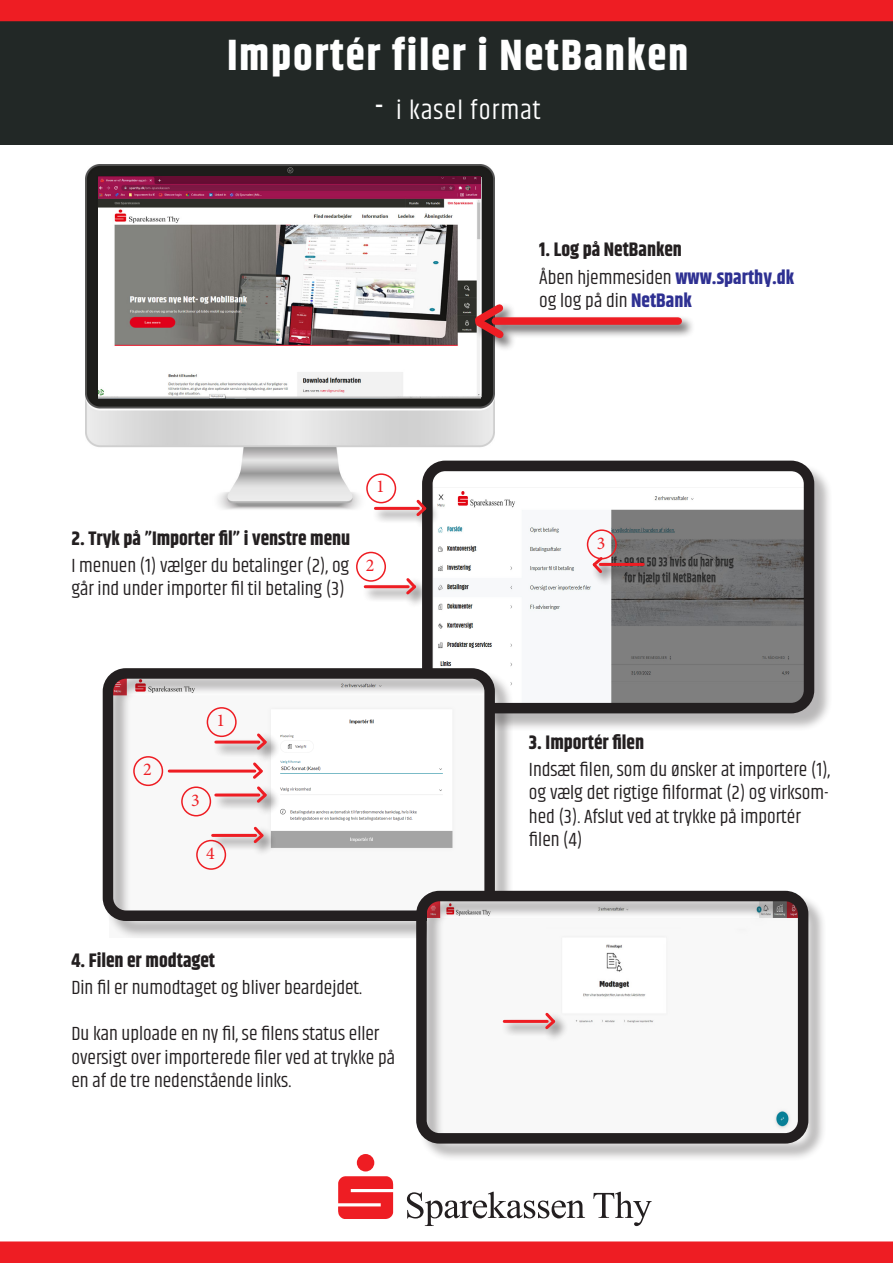
<style>
.page{position:relative;width:893px;height:1263px;background:#fff}
.page>*{position:absolute;margin:0;border:0;box-sizing:border-box;transform-origin:0 0}
.t1{font:700 43.65px "Khand";letter-spacing:.04em;color:#fff}
.t2{font:27px "Khand";letter-spacing:.04em;color:#fff}
.t3{font:19.5px/23.4px "Khand";color:#231f20}
.t4{font:700 19.5px "Khand";color:#231f20}
.t5{font:18px "Minion Pro";color:#ee1d23}
.s1{font-size:40.5px}
.s2{font-weight:700;color:#2e3092}
</style>
<div class="page">
<img style="left:85px;top:164px;width:410px;height:346px">
<img style="left:99px;top:176px;width:381px;height:222px">
<div style="left:424px;top:463px;width:409px;height:269px;background:#231f20;opacity:.32"></div>
<img style="left:433px;top:472px;width:370px;height:230px">
<div style="left:422px;top:461px;width:392px;height:252px;border:10px solid #231f20;border-radius:18px"></div>
<svg style="left:338px;top:1176px;width:55px;height:43px"></svg>
<div style="left:357px;top:1154px;width:17px;height:17px;background:#ee1d23;border-radius:50%"></div>
<svg style="left:407px;top:1192px;width:178px;height:34px"></svg>
<svg style="left:593px;top:1192px;width:59px;height:34px"></svg>
<div style="left:0;top:1241px;width:893px;height:22px;background:#ee1d23"></div>
<div style="left:0;top:0;width:893px;height:145px;background:#222826"></div>
<div style="left:0;top:0;width:893px;height:21px;background:#ee1d23"></div>
<div style="left:473px;top:303px;width:222px;height:49px;background:#231f20;opacity:.75"></div>
<div style="left:495px;top:317px;width:183px;height:8px;background:#ee1d23"></div>
<svg style="left:468px;top:298px;width:42px;height:47px"></svg>
<div style="left:366px;top:473px;width:30px;height:30px;border:2px solid #ee1d23;border-radius:50%"></div>
<div style="left:105px;top:670px;width:409px;height:270px;background:#231f20;opacity:.32"></div>
<div style="left:103px;top:668px;width:392px;height:253px;border:10px solid #231f20;border-radius:18px"></div>
<div style="left:587px;top:529px;width:30px;height:30px;border:2px solid #ee1d23;border-radius:50%"></div>
<div style="left:591px;top:556px;width:67px;height:31px;background:#231f20;opacity:.75"></div>
<hr style="left:600px;top:563px;width:43px;height:3px;background:#ee1d23">
<svg style="left:590px;top:554px;width:15px;height:22px"></svg>
<div style="left:373px;top:499px;width:67px;height:30px;background:#231f20;opacity:.75"></div>
<hr style="left:375px;top:507px;width:43px;height:3px;background:#ee1d23">
<svg style="left:414px;top:497px;width:15px;height:22px"></svg>
<div style="left:356px;top:552px;width:30px;height:30px;border:2px solid #ee1d23;border-radius:50%"></div>
<div style="left:363px;top:577px;width:66px;height:31px;background:#231f20;opacity:.75"></div>
<hr style="left:365px;top:585px;width:43px;height:3px;background:#ee1d23">
<svg style="left:403px;top:577px;width:16px;height:20px"></svg>
<div style="left:207px;top:707px;width:30px;height:30px;border:2px solid #ee1d23;border-radius:50%"></div>
<div style="left:213px;top:732px;width:67px;height:31px;background:#231f20;opacity:.75"></div>
<hr style="left:216px;top:740px;width:43px;height:3px;background:#ee1d23">
<svg style="left:254px;top:731px;width:16px;height:21px"></svg>
<div style="left:133px;top:756px;width:30px;height:30px;border:2px solid #ee1d23;border-radius:50%"></div>
<div style="left:181px;top:786px;width:30px;height:30px;border:2px solid #ee1d23;border-radius:50%"></div>
<div style="left:213px;top:785px;width:67px;height:31px;background:#231f20;opacity:.75"></div>
<hr style="left:216px;top:793px;width:43px;height:3px;background:#ee1d23">
<div style="left:196px;top:840px;width:30px;height:30px;border:2px solid #ee1d23;border-radius:50%"></div>
<div style="left:210px;top:826px;width:67px;height:30px;background:#231f20;opacity:.75"></div>
<hr style="left:213px;top:834px;width:43px;height:3px;background:#ee1d23">
<svg style="left:251px;top:824px;width:15px;height:22px"></svg>
<hr style="left:169px;top:769px;width:86px;height:3px;background:#ee1d23">
<svg style="left:250px;top:760px;width:20px;height:45px"></svg>
<div style="left:418px;top:893px;width:409px;height:269px;background:#231f20;opacity:.32"></div>
<div style="left:416px;top:891px;width:392px;height:252px;border:10px solid #231f20;border-radius:18px"></div>
<div style="left:502px;top:1011px;width:67px;height:31px;background:#231f20;opacity:.75"></div>
<hr style="left:504px;top:1020px;width:43px;height:3px;background:#ee1d23">
<svg style="left:542px;top:1010px;width:16px;height:22px"></svg>
<p class="t1" style="left:227px;top:24px;width:463px">Importér filer i NetBanken</p>
<p class="t2" style="left:374px;top:94px;width:168px"><span class="s1">-</span> i kasel format</p>
<p class="t4" style="left:71px;top:524px;width:280px">2. Tryk på ”Importer fil” i venstre menu</p>
<p class="t3" style="left:71px;top:555px;width:279px">I menuen (1) vælger du betalinger (2), og går ind under importer fil til betaling (3)</p>
<p class="t5" style="left:376px;top:475px;width:10px">1</p>
<p class="t5" style="left:366px;top:553px;width:10px">2</p>
<p class="t5" style="left:143px;top:757px;width:10px">2</p>
<p class="t5" style="left:217px;top:708px;width:10px">1</p>
<p class="t5" style="left:191px;top:788px;width:10px">3</p>
<p class="t5" style="left:206px;top:841px;width:10px">4</p>
<p class="t4" style="left:71px;top:946px;width:145px">4. Filen er modtaget</p>
<p class="t3" style="left:71px;top:977px;width:292px">Din fil er numodtaget og bliver beardejdet.</p>
<p class="t3" style="left:71px;top:1023px;width:325px">Du kan uploade en ny fil, se filens status eller oversigt over importerede filer ved at trykke på en af de tre nedenstående links.</p>
<p class="t4" style="left:539px;top:236px;width:144px">1. Log på NetBanken</p>
<p class="t3" style="left:539px;top:267px;width:257px">Åben hjemmesiden <span class="s2">www.sparthy.dk</span></p>
<p class="t3" style="left:539px;top:290px;width:154px">og log på din <span class="s2">NetBank</span></p>
<p class="t5" style="left:597px;top:531px;width:10px">3</p>
<p class="t4" style="left:529px;top:728px;width:117px">3. Importér filen</p>
<p class="t3" style="left:529px;top:759px;width:303px;text-align:justify">Indsæt filen, som du ønsker at importere (1), og vælg det rigtige filformat (2) og virksom&shy;hed (3). Afslut ved at trykke på importér</p>
<p class="t3" style="left:529px;top:829px;width:55px">filen (4)</p>
</div>
